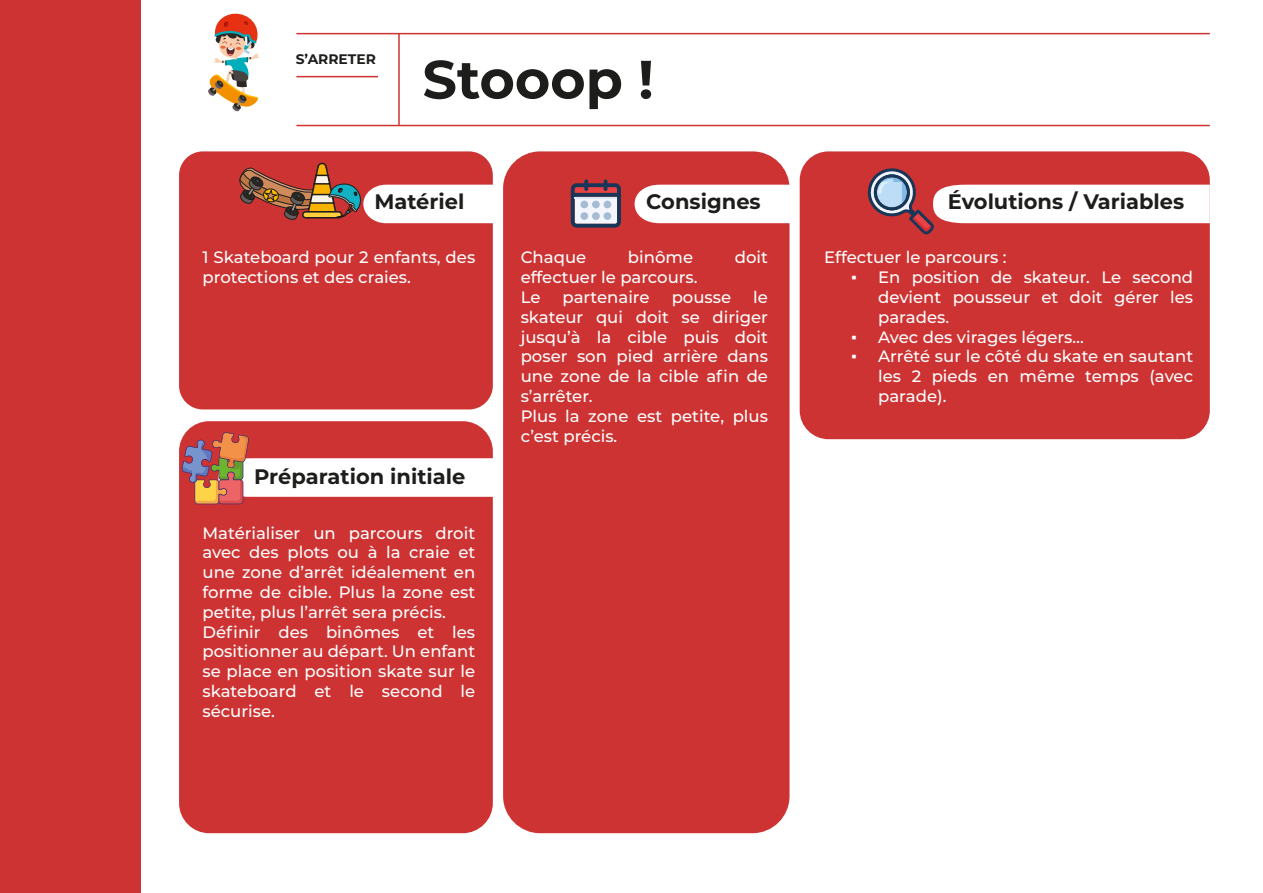
<style>
.page{position:relative;width:1263px;height:893px;background:#fff}
.page>*{position:absolute;margin:0;border:0;box-sizing:border-box;transform-origin:0 0}
.t1{font:700 54px "Montserrat";color:#1d1d1b}
.t2{font:700 21px "Montserrat";color:#1d1d1b}
.t3{font:500 16.5px/19.8px "Montserrat";color:#fff}
.t4{font:700 13.8px "Montserrat";color:#1d1d1b}
.s1{font-family:"Times New Roman";font-weight:400}
</style>
<div class="page">
<div style="left:179px;top:421px;width:314px;height:412px;background:#cd3333;border-radius:30px"></div>
<div style="left:800px;top:151px;width:410px;height:288px;background:#cd3333;border-radius:29px"></div>
<div style="left:503px;top:151px;width:286px;height:682px;background:#cd3333;border-radius:37px"></div>
<div style="left:179px;top:151px;width:314px;height:258px;background:#cd3333;border-radius:24px"></div>
<div style="left:634px;top:185px;width:155px;height:38px;background:#fff"></div>
<div style="left:0;top:0;width:141px;height:893px;background:#cd3333"></div>
<hr style="left:296px;top:33px;width:914px;height:1px;background:#cd3333">
<hr style="left:296px;top:125px;width:914px;height:1px;background:#cd3333">
<hr style="left:296px;top:76px;width:82px;height:1px;background:#cd3333">
<hr style="left:398px;top:34px;width:2px;height:92px;background:#cd3333">
<svg style="left:867px;top:168px;width:343px;height:66px"></svg>
<svg style="left:182px;top:432px;width:311px;height:72px"></svg>
<svg style="left:571px;top:179px;width:50px;height:49px;background:#927c8c"></svg>
<div style="left:580px;top:201px;width:8px;height:7px;background:#a6bcd4;border-radius:4px"></div>
<div style="left:592px;top:201px;width:8px;height:7px;background:#a6bcd4;border-radius:50%"></div>
<div style="left:604px;top:201px;width:7px;height:7px;background:#a6bcd4;border-radius:50%"></div>
<div style="left:580px;top:212px;width:8px;height:8px;background:#a6bcd4;border-radius:4px"></div>
<div style="left:592px;top:212px;width:8px;height:8px;background:#a6bcd4;border-radius:4px"></div>
<div style="left:604px;top:212px;width:7px;height:8px;background:#a6bcd4;border-radius:4px"></div>
<hr style="left:575px;top:197px;width:42px;height:2px;background:#dfeaf5">
<svg style="left:239px;top:152px;width:254px;height:71px"></svg>
<img style="left:208px;top:13px;width:51px;height:99px">
<p class="t4" style="left:296px;top:49px;width:82px">S’ARRETER</p>
<h1 class="t1" style="left:422px;top:41px;width:233px">Stooop !</h1>
<p class="t2" style="left:374px;top:187px;width:91px">Matériel</p>
<p class="t3" style="left:202px;top:247px;width:274px">1 Skateboard pour 2 enfants, des protections et des craies.</p>
<p class="t2" style="left:254px;top:462px;width:213px">Préparation initiale</p>
<p class="t3" style="left:202px;top:522px;width:274px">Matérialiser un parcours droit avec des plots ou à la craie et une zone d’arrêt idéalement en forme de cible. Plus la zone est petite, plus l’arrêt sera précis.<br>Définir des binômes et les positionner au départ. Un enfant se place en position skate sur le skateboard et le second le sécurise.</p>
<p class="t2" style="left:646px;top:187px;width:116px">Consignes</p>
<p class="t3" style="left:521px;top:247px;width:67px">Chaque</p>
<p class="t3" style="left:628px;top:247px;width:67px">binôme</p>
<p class="t3" style="left:735px;top:247px;width:35px">doit</p>
<p class="t3" style="left:521px;top:267px;width:178px">effectuer le parcours.<br>Le</p>
<p class="t3" style="left:562px;top:287px;width:89px">partenaire</p>
<p class="t3" style="left:672px;top:287px;width:61px">pousse</p>
<p class="t3" style="left:521px;top:287px;width:249px;text-indent:233px">le skateur qui doit se diriger jusqu’à la cible puis doit poser son pied arrière dans une zone de la cible afin de s’arrêter.<br>Plus la zone est petite, plus c’est précis.</p>
<p class="t2" style="left:948px;top:187px;width:238px">Évolutions / Variables</p>
<p class="t3" style="left:824px;top:247px;width:184px">Effectuer le parcours :</p>
<p class="t3" style="left:878px;top:267px;width:316px;text-align:justify;text-indent:-27px"><span class="s1">▪</span> En position de skateur. Le second devient pousseur et doit gérer les parades.</p>
<p class="t3" style="left:851px;top:326px;width:234px"><span class="s1">▪</span> Avec des virages légers…</p>
<p class="t3" style="left:878px;top:346px;width:316px;text-align:justify;text-indent:-27px"><span class="s1">▪</span> Arrêté sur le côté du skate en sautant les 2 pieds en même temps (avec parade).</p>
</div>
